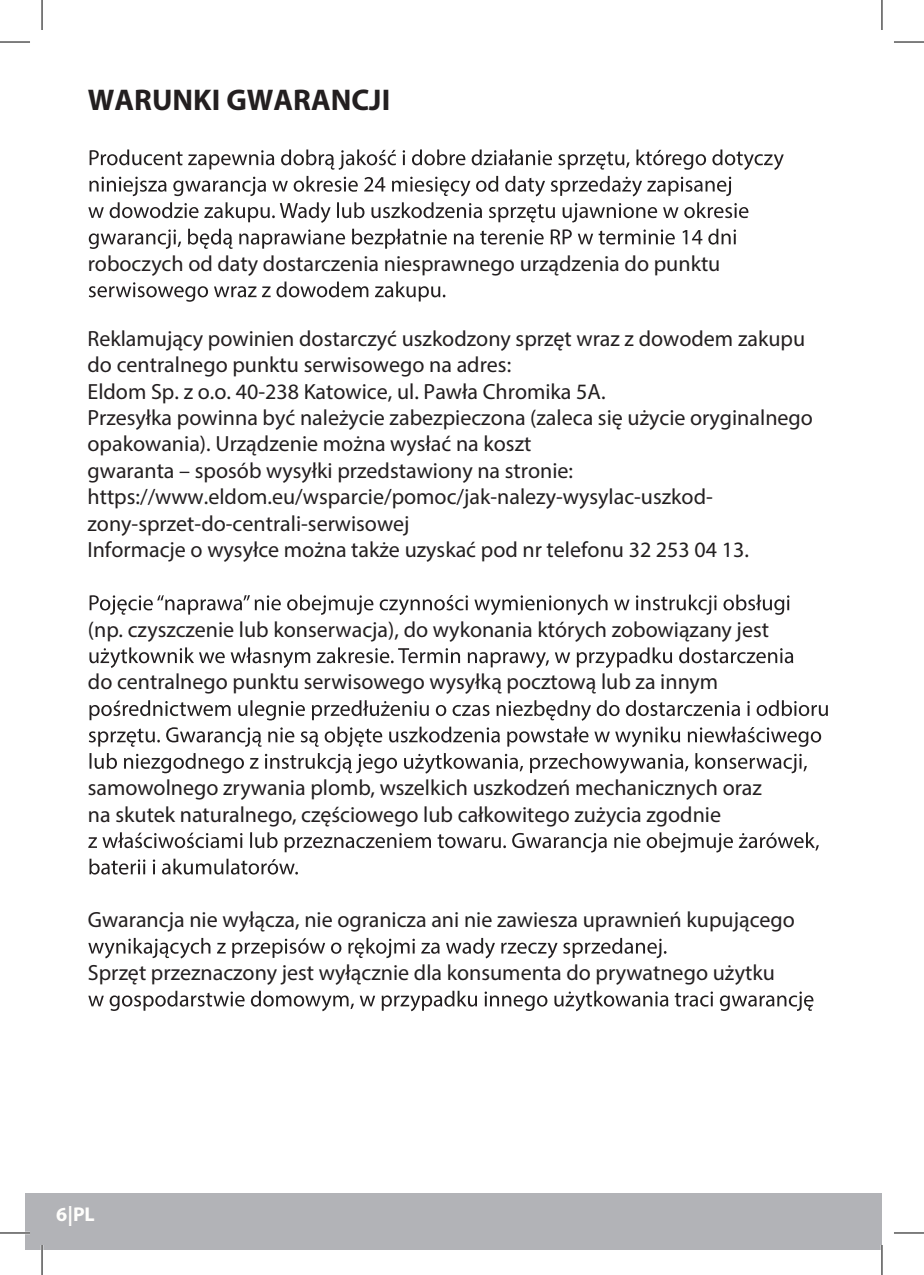
<style>
.page{position:relative;width:924px;height:1275px;background:#fff}
.page>*{position:absolute;margin:0;border:0;box-sizing:border-box;transform-origin:0 0}
.t1{font:700 30px "Myriad Pro";color:#231f20}
.t2{font:22px/26.4px "Myriad Pro";color:#231f20}
.t3{font:700 20px "Myriad Pro";color:#fffefc}
</style>
<div class="page">
<div style="left:25px;top:1193px;width:856px;height:57px;background:#b2b3b7"></div>
<svg style="left:90px;top:149px;width:693px;height:21px"></svg>
<svg style="left:89px;top:176px;width:642px;height:20px"></svg>
<svg style="left:88px;top:202px;width:660px;height:21px"></svg>
<svg style="left:89px;top:229px;width:646px;height:20px"></svg>
<svg style="left:89px;top:281px;width:356px;height:21px"></svg>
<svg style="left:90px;top:594px;width:699px;height:21px"></svg>
<svg style="left:89px;top:647px;width:703px;height:21px"></svg>
<svg style="left:89px;top:700px;width:738px;height:20px"></svg>
<svg style="left:89px;top:726px;width:731px;height:21px"></svg>
<svg style="left:89px;top:753px;width:717px;height:20px"></svg>
<svg style="left:88px;top:832px;width:730px;height:20px"></svg>
<svg style="left:89px;top:858px;width:209px;height:16px"></svg>
<svg style="left:88px;top:938px;width:578px;height:20px"></svg>
<svg style="left:88px;top:990px;width:725px;height:21px"></svg>
<hr style="left:0;top:1231px;width:30px;height:3px;background:#fff">
<hr style="left:41px;top:1245px;width:2px;height:30px;background:#fff">
<hr style="left:880px;top:1245px;width:2px;height:30px;background:#fff">
<hr style="left:0;top:42px;width:30px;height:1px;background:#000">
<hr style="left:893px;top:42px;width:30px;height:1px;background:#000">
<hr style="left:0;top:1232px;width:30px;height:1px;background:#000">
<hr style="left:893px;top:1232px;width:30px;height:1px;background:#000">
<hr style="left:42px;top:0;width:1px;height:30px;background:#000">
<hr style="left:42px;top:1245px;width:1px;height:30px;background:#000">
<hr style="left:881px;top:0;width:1px;height:30px;background:#000">
<hr style="left:881px;top:1245px;width:1px;height:30px;background:#000">
<h1 class="t1" style="left:88px;top:80px;width:303px">WARUNKI GWARANCJI</h1>
<p class="t2" style="left:88px;top:250px;width:633px">roboczych od daty dostarczenia niesprawnego urządzenia do punktu</p>
<p class="t2" style="left:87px;top:325px;width:726px">Reklamujący powinien dostarczyć uszkodzony sprzęt wraz z dowodem zakupu do centralnego punktu serwisowego na adres:<br>Eldom Sp. z o.o. 40-238 Katowice, ul. Pawła Chromika 5A.<br>Przesyłka powinna być należycie zabezpieczona (zaleca się użycie oryginalnego opakowania). Urządzenie można wysłać na koszt<br>gwaranta – sposób wysyłki przedstawiony na stronie: https://www.eldom.eu/wsparcie/pomoc/jak-nalezy-wysylac-uszkod&shy;zony-sprzet-do-centrali-serwisowej<br>Informacje o wysyłce można także uzyskać pod nr telefonu 32 253 04 13.</p>
<p class="t2" style="left:88px;top:615px;width:682px">(np. czyszczenie lub konserwacja), do wykonania których zobowiązany jest</p>
<p class="t2" style="left:88px;top:668px;width:631px">do centralnego punktu serwisowego wysyłką pocztową lub za innym</p>
<p class="t2" style="left:88px;top:774px;width:675px">samowolnego zrywania plomb, wszelkich uszkodzeń mechanicznych oraz na skutek naturalnego, częściowego lub całkowitego zużycia zgodnie</p>
<p class="t2" style="left:88px;top:906px;width:708px">Gwarancja nie wyłącza, nie ogranicza ani nie zawiesza uprawnień kupującego</p>
<p class="t2" style="left:88px;top:959px;width:688px">Sprzęt przeznaczony jest wyłącznie dla konsumenta do prywatnego użytku</p>
<p class="t3" style="left:56px;top:1200px;width:40px">6|PL</p>
</div>
